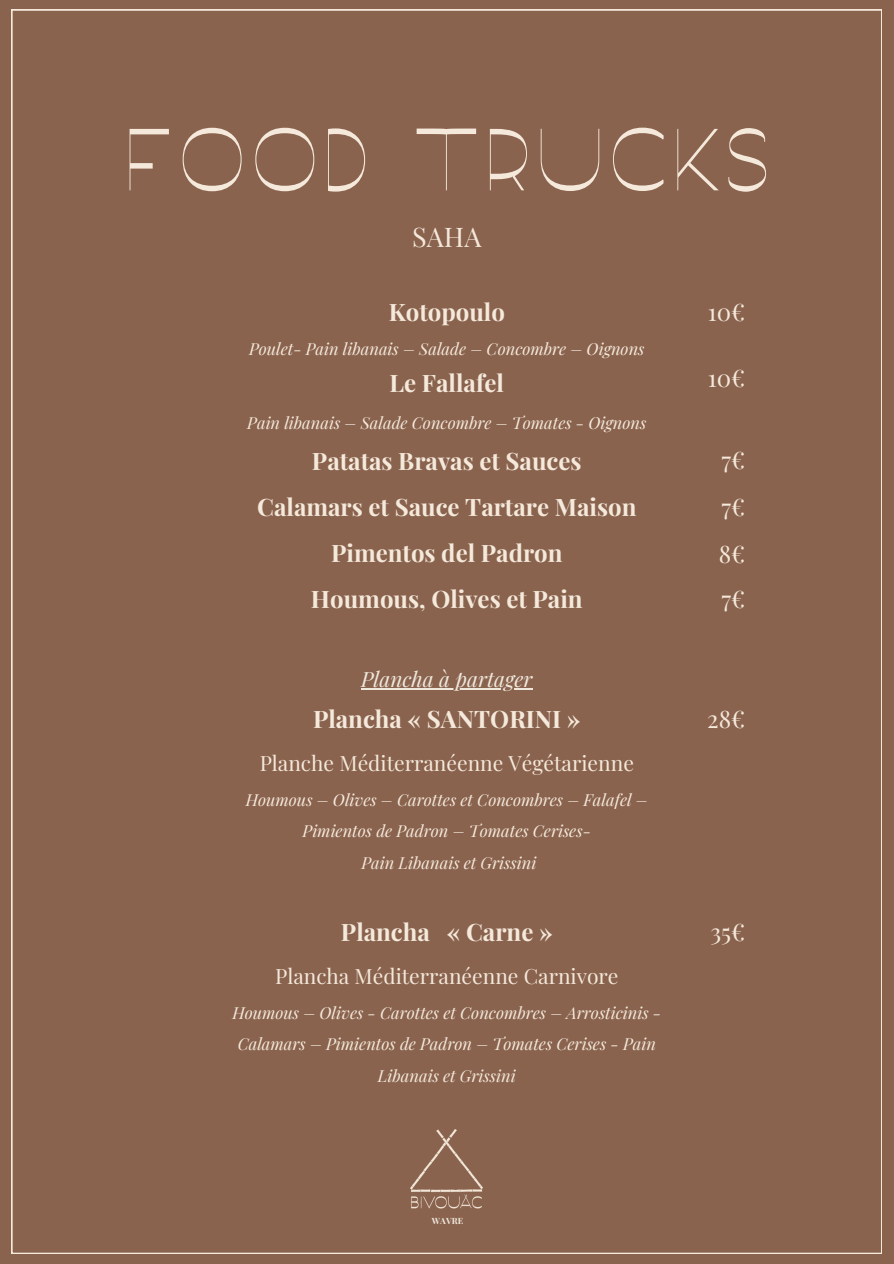
<style>
.page{position:relative;width:894px;height:1264px;background:#fff}
.page>*{position:absolute;margin:0;border:0;box-sizing:border-box;transform-origin:0 0}
.t1{font:57.15px "Archivio Experimental";color:#f4e9da}
.t2{font:27px "Playfair Display";color:#f4e9da}
.t3{font:700 24px/46.2px "Playfair Display";color:#f4e9da;text-align:center}
.t4{font:24px "Playfair Display";color:#f4e9da}
.t5{font:21px "Playfair Display";color:#f4e9da}
.t6{font:italic 21px "Playfair Display";color:#eee8dc}
.t7{font:italic 16.5px/31.5px "Playfair Display";color:#f4e9da;text-align:center}
.t8{font:700 8.55px "Playfair Display";color:#eee8dc}
</style>
<div class="page">
<div style="left:0;top:0;width:893px;height:1263px;background:#8a634f"></div>
<img style="left:410px;top:1129px;width:72px;height:80px">
<hr style="left:361px;top:688px;width:171px;height:1px;background:#eee8dc">
<h3 class="t1" style="left:123px;top:119px;width:651px">FOOD TRUCKS</h3>
<h3 class="t2" style="left:412px;top:218px;width:71px">SAHA</h3>
<h3 class="t3" style="left:388px;top:288px;width:118px">Kotopoulo</h3>
<h3 class="t7" style="left:249px;top:332px;width:397px">Poulet- Pain libanais – Salade – Concombre – Oignons</h3>
<h3 class="t3" style="left:389px;top:359px;width:116px">Le Fallafel</h3>
<h3 class="t7" style="left:247px;top:406px;width:400px">Pain libanais – Salade Concombre – Tomates - Oignons</h3>
<h3 class="t3" style="left:257px;top:436px;width:380px">Patatas Bravas et Sauces<br>Calamars et Sauce Tartare Maison<br>Pimentos del Padron<br>Houmous, Olives et Pain</h3>
<h3 class="t6" style="left:361px;top:664px;width:173px">Plancha à partager</h3>
<h5 class="t3" style="left:313px;top:695px;width:269px">Plancha « SANTORINI »</h5>
<h5 class="t5" style="left:259px;top:748px;width:375px">Planche Méditerranéenne Végétarienne</h5>
<h5 class="t7" style="left:246px;top:783px;width:403px">Houmous – Olives – Carottes et Concombres – Falafel –<br>Pimientos de Padron – Tomates Cerises-<br>Pain Libanais et Grissini</h5>
<h3 class="t3" style="left:341px;top:907px;width:213px">Plancha « Carne »</h3>
<h3 class="t5" style="left:275px;top:960px;width:345px">Plancha Méditerranéenne Carnivore</h3>
<h3 class="t7" style="left:232px;top:995px;width:430px">Houmous – Olives - Carottes et Concombres – Arrosticinis -<br>Calamars – Pimientos de Padron – Tomates Cerises - Pain<br>Libanais et Grissini</h3>
<h3 class="t4" style="left:707px;top:295px;width:39px">10€</h3>
<h3 class="t4" style="left:707px;top:360px;width:39px">10€</h3>
<h4 class="t4" style="left:721px;top:443px;width:25px">7€</h4>
<h5 class="t4" style="left:721px;top:490px;width:25px">7€</h5>
<h5 class="t4" style="left:718px;top:537px;width:28px">8€</h5>
<p class="t4" style="left:721px;top:582px;width:25px">7€</p>
<p class="t4" style="left:707px;top:702px;width:39px">28€</p>
<h3 class="t4" style="left:710px;top:914px;width:36px">35€</h3>
<h2 class="t8" style="left:432px;top:1214px;width:33px">WAVRE</h2>
</div>
